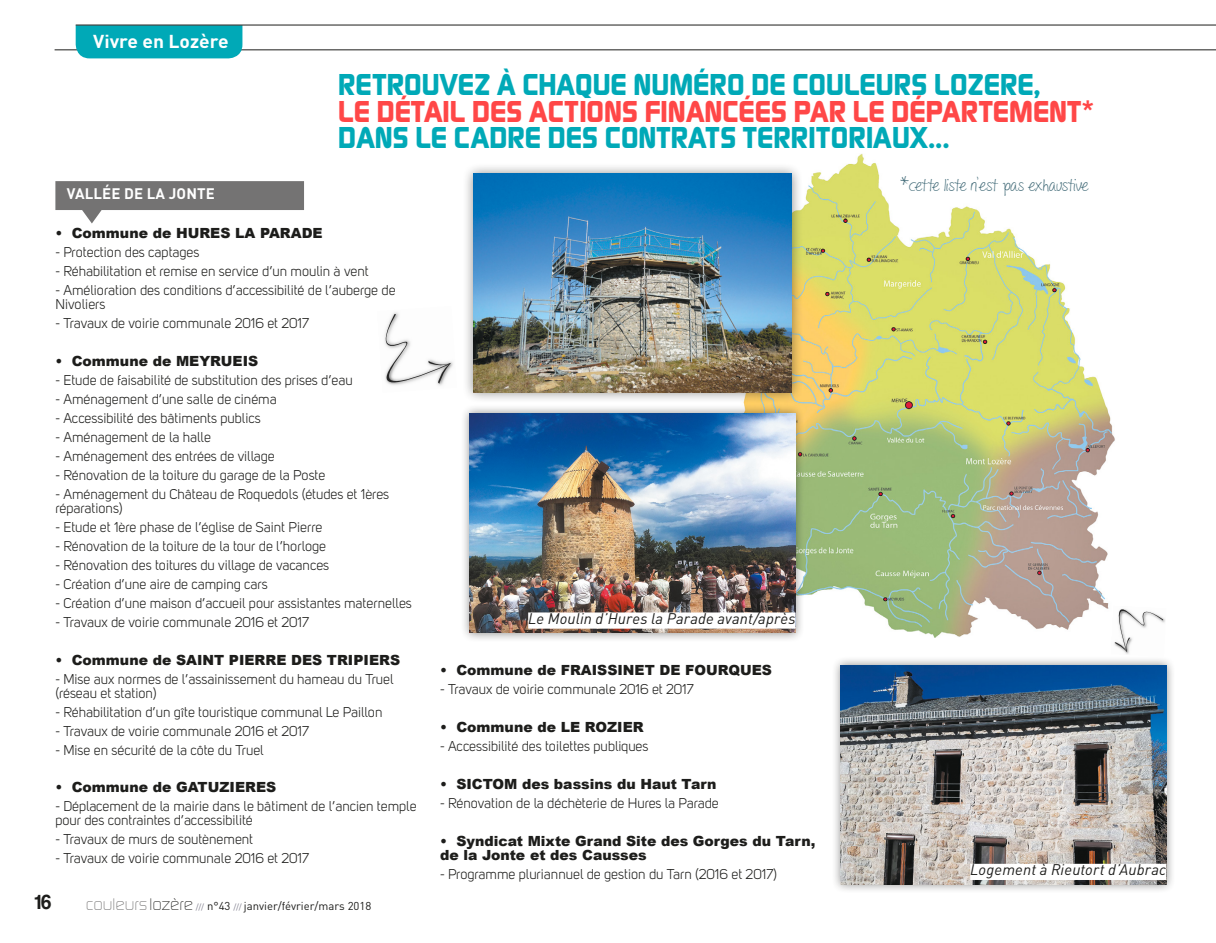
<style>
.page{position:relative;width:1216px;height:943px;background:#fff}
.page>*{position:absolute;margin:0;border:0;box-sizing:border-box;transform-origin:0 0}
.t1{font:700 31.5px "Digital Sans EF";color:#00a9b7}
.t2{font:700 31.5px "Digital Sans EF";color:#ff4747}
.t3{font:21px "Coolvetica Rg";color:#1d1d1b}
.t4{font:700 18.55px "DINOT";color:#fff;scale:1.04 1}
.t5{font:16.62px "Drawing with markers";letter-spacing:-.02em;color:#466e7b}
.t6{font:italic 15.22px "DINOT";letter-spacing:.01em;color:#1d1d1b}
.t7{font:700 15.05px "DINOT";letter-spacing:.01em;color:#fff}
.t8{font:14px/14px "Uni Sans Book";color:#1d1d1b}
.t9{font:900 14px/14px "Arial";color:#1d1d1b}
.t10{font:11.38px "DINOT";color:#1d1d1b}
.s1{font-family:"Digital Sans EF";font-weight:300;font-size:17.5px;color:#706f6f}
.s2{font-family:"Digital Sans EF";font-weight:300;font-size:17.5px}
.s3{font-size:8.4px;color:#82808f}
</style>
<div class="page">
<img style="left:803px;top:154px;width:312px;height:483px">
<svg style="left:384px;top:314px;width:67px;height:72px"></svg>
<svg style="left:55px;top:181px;width:249px;height:42px"></svg>
<div style="left:462px;top:162px;width:341px;height:242px;background:#1d1d1b;opacity:.5"></div>
<img style="left:473px;top:174px;width:319px;height:219px">
<div style="left:460px;top:404px;width:345px;height:238px;background:#1d1d1b;opacity:.5"></div>
<img style="left:470px;top:414px;width:325px;height:219px">
<div style="left:528px;top:612px;width:267px;height:16px;background:#fff"></div>
<div style="left:831px;top:655px;width:345px;height:238px;background:#1d1d1b;opacity:.5"></div>
<img style="left:840px;top:665px;width:326px;height:219px">
<div style="left:970px;top:863px;width:196px;height:17px;background:#fff"></div>
<img style="left:1110px;top:618px;width:56px;height:39px">
<svg style="left:1100px;top:565px;width:63px;height:87px"></svg>
<hr style="left:55px;top:50px;width:1160px;height:1px;background:#1d1d1b">
<div style="left:76px;top:26px;width:166px;height:32px;background:#00a9b7"></div>
<hr style="left:76px;top:25px;width:1139px;height:1px;background:#1d1d1b">
<h3 class="t4" style="left:93px;top:29px;width:132px">Vivre en Lozère</h3>
<p class="t7" style="left:67px;top:183px;width:150px">VALLÉE DE LA JONTE</p>
<h1 class="t1" style="left:338px;top:65px;width:703px">RETROUVEZ À CHAQUE NUMÉRO DE COULEURS LOZERE,</h1>
<h1 class="t2" style="left:338px;top:92px;width:757px">LE DÉTAIL DES ACTIONS FINANCÉES PAR LE DÉPARTEMENT*</h1>
<h1 class="t1" style="left:338px;top:118px;width:613px">DANS LE CADRE DES CONTRATS TERRITORIAUX...</h1>
<p class="t5" style="left:900px;top:174px;width:190px">*cette liste n'est pas exhaustive</p>
<p class="t9" style="left:55px;top:226px;width:269px">• Commune de HURES LA PARADE</p>
<p class="t8" style="left:55px;top:245px;width:145px">- Protection des captages</p>
<p class="t8" style="left:55px;top:264px;width:315px">- Réhabilitation et remise en service d’un moulin à vent</p>
<p class="t8" style="left:55px;top:283px;width:341px">- Amélioration des conditions d’accessibilité de l’auberge de<br>Nivoliers</p>
<p class="t8" style="left:55px;top:316px;width:255px">- Travaux de voirie communale 2016 et 2017</p>
<p class="t9" style="left:55px;top:354px;width:204px">• Commune de MEYRUEIS</p>
<p class="t8" style="left:55px;top:373px;width:299px">- Etude de faisabilité de substitution des prises d’eau</p>
<p class="t8" style="left:55px;top:392px;width:223px">- Aménagement d’une salle de cinéma</p>
<p class="t8" style="left:55px;top:411px;width:207px">- Accessibilité des bâtiments publics</p>
<p class="t8" style="left:55px;top:430px;width:157px">- Aménagement de la halle</p>
<p class="t8" style="left:55px;top:449px;width:221px">- Aménagement des entrées de village</p>
<p class="t8" style="left:55px;top:468px;width:271px">- Rénovation de la toiture du garage de la Poste</p>
<p class="t8" style="left:55px;top:487px;width:335px">- Aménagement du Château de Roquedols (études et 1ères réparations)</p>
<p class="t8" style="left:55px;top:520px;width:268px">- Etude et 1ère phase de l’église de Saint Pierre</p>
<p class="t8" style="left:55px;top:539px;width:272px">- Rénovation de la toiture de la tour de l’horloge</p>
<p class="t8" style="left:55px;top:558px;width:275px">- Rénovation des toitures du village de vacances</p>
<p class="t8" style="left:55px;top:577px;width:214px">- Création d’une aire de camping cars</p>
<p class="t8" style="left:55px;top:596px;width:358px">- Création d’une maison d’accueil pour assistantes maternelles</p>
<p class="t8" style="left:55px;top:615px;width:255px">- Travaux de voirie communale 2016 et 2017</p>
<p class="t9" style="left:55px;top:652px;width:346px">• Commune de SAINT PIERRE DES TRIPIERS</p>
<p class="t8" style="left:55px;top:671px;width:339px">- Mise aux normes de l’assainissement du hameau du Truel (réseau et station)</p>
<p class="t8" style="left:55px;top:704px;width:328px">- Réhabilitation d’un gîte touristique communal Le Paillon</p>
<p class="t8" style="left:55px;top:723px;width:255px">- Travaux de voirie communale 2016 et 2017</p>
<p class="t8" style="left:55px;top:742px;width:210px">- Mise en sécurité de la côte du Truel</p>
<p class="t9" style="left:55px;top:780px;width:222px">• Commune de GATUZIERES</p>
<p class="t8" style="left:55px;top:799px;width:363px">- Déplacement de la mairie dans le bâtiment de l’ancien temple pour des contraintes d’accessibilité</p>
<p class="t8" style="left:55px;top:832px;width:199px">- Travaux de murs de soutènement</p>
<p class="t8" style="left:55px;top:851px;width:255px">- Travaux de voirie communale 2016 et 2017</p>
<h2 class="t3" style="left:35px;top:890px;width:18px">16</h2>
<p class="t10" style="left:86px;top:898px;width:287px"><span class="s1">couleurs</span> <span class="s2">lozère</span> <span class="s3">///</span> n°43 <span class="s3">///</span> janvier/février/mars 2018</p>
<p class="t6" style="left:528px;top:609px;width:269px">Le Moulin d’Hures la Parade avant/après</p>
<p class="t9" style="left:440px;top:662px;width:333px">• Commune de FRAISSINET DE FOURQUES</p>
<p class="t8" style="left:440px;top:682px;width:255px">- Travaux de voirie communale 2016 et 2017</p>
<p class="t9" style="left:440px;top:719px;width:205px">• Commune de LE ROZIER</p>
<p class="t8" style="left:440px;top:739px;width:210px">- Accessibilité des toilettes publiques</p>
<p class="t9" style="left:440px;top:776px;width:278px">• SICTOM des bassins du Haut Tarn</p>
<p class="t8" style="left:440px;top:796px;width:280px">- Rénovation de la déchèterie de Hures la Parade</p>
<p class="t9" style="left:440px;top:833px;width:377px">• Syndicat Mixte Grand Site des Gorges du Tarn, de la Jonte et des Causses</p>
<p class="t8" style="left:440px;top:866px;width:338px">- Programme pluriannuel de gestion du Tarn (2016 et 2017)</p>
<p class="t6" style="left:970px;top:860px;width:198px">Logement à Rieutort d’Aubrac</p>
</div>
